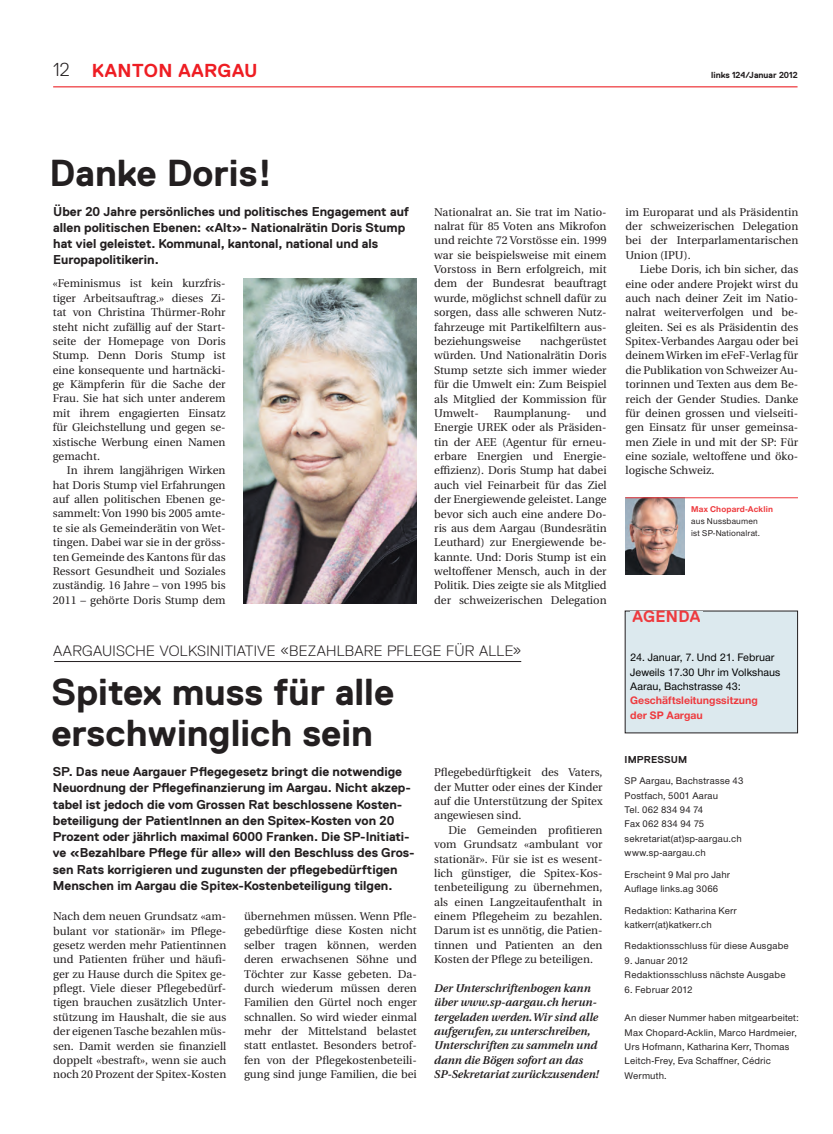
<style>
.page{position:relative;width:833px;height:1134px;background:#fff}
.page>*{position:absolute;margin:0;border:0;box-sizing:border-box;transform-origin:0 0}
.t1{font:700 37.5px/41.2px "Replica";color:#231f20}
.t2{font:700 18.75px "Replica";letter-spacing:.025em;color:#ee1d23}
.t3{font:700 16.25px "Replica";color:#ee3a3e}
.t4{font:300 15px "Replica";letter-spacing:.015em;color:#231f20}
.t5{font:700 12.75px/16.2px "Replica";color:#231f20}
.t6{font:11.25px/14.4px "Utopia";color:#231f20;text-align:justify}
.t7{font:italic 600 11.25px/14.4px "Utopia";color:#231f20}
.t8{font:500 11.25px/14.4px "Nimbus San Nov";color:#000}
.t9{font:700 11.25px/14.4px "Nimbus San Nov";color:#ee3a3e}
.t10{font:500 10px/14.4px "Nimbus San Nov";letter-spacing:.015em;color:#231f20}
.t11{font:700 10px "Replica";color:#231f20}
.t12{font:500 8.75px/11.9px "Nimbus San Nov";letter-spacing:.02em;color:#231f20}
.t13{font:700 8.75px "Replica";color:#231f20}
.t14{font:700 8.75px "Nimbus San Nov";letter-spacing:.02em;color:#ee3a3e}
.s1{font-weight:300;color:#231f20}
</style>
<div class="page">
<hr style="left:53px;top:86px;width:744px;height:1px;background:#ee3a3e">
<div style="left:625px;top:611px;width:172px;height:122px;background:#dce9ee"></div>
<img style="left:625px;top:498px;width:59px;height:77px">
<hr style="left:625px;top:497px;width:173px;height:1px;background:#ee3a3e">
<img style="left:244px;top:279px;width:173px;height:325px">
<hr style="left:54px;top:661px;width:467px;height:1px;background:#231f20">
<h2 class="t2" style="left:53px;top:60px;width:206px"><span class="s1">12</span> Kanton aargau</h2>
<p class="t13" style="left:711px;top:70px;width:88px">links 124/Januar 2012</p>
<h1 class="t1" style="left:50px;top:152px;width:224px">Danke Doris!</h1>
<p class="t5" style="left:53px;top:203px;width:357px">Über 20 Jahre persönliches und politisches Engagement auf allen politischen Ebenen: «Alt»- Nationalrätin Doris Stump hat viel geleistet. Kommunal, kantonal, national und als Europapolitikerin.</p>
<p class="t6" style="left:53px;top:277px;width:174px">«Feminismus ist kein kurzfris&shy;tiger Arbeitsauftrag.» dieses Zi&shy;tat von Christina Thürmer-Rohr steht nicht zufällig auf der Start&shy;seite der Homepage von Doris Stump. Denn Doris Stump ist eine konsequente und hartnäcki&shy;ge Kämpferin für die Sache der Frau. Sie hat sich unter anderem mit ihrem engagierten Einsatz für Gleichstellung und gegen se&shy;xistische Werbung einen Namen gemacht.</p>
<p class="t6" style="left:53px;top:464px;width:174px;text-indent:14px">In ihrem langjährigen Wirken hat Doris Stump viel Erfahrungen auf allen politischen Ebenen ge&shy;sammelt: Von 1990 bis 2005 amte&shy;te sie als Gemeinderätin von Wet&shy;tingen. Dabei war sie in der gröss&shy;ten Gemeinde des Kantons für das Ressort Gesundheit und Soziales zuständig. 16 Jahre – von 1995 bis 2011 – gehörte Doris Stump dem</p>
<p class="t6" style="left:434px;top:205px;width:174px">Nationalrat an. Sie trat im Natio&shy;nalrat für 85 Voten ans Mikrofon und reichte 72 Vorstösse ein. 1999 war sie beispielsweise mit einem Vorstoss in Bern erfolgreich, mit dem der Bundesrat beauftragt wurde, möglichst schnell dafür zu sorgen, dass alle schweren Nutz&shy;fahrzeuge mit Partikelfiltern aus&shy;beziehungsweise</p>
<p class="t6" style="left:434px;top:334px;width:174px;text-indent:106px">nachgerüstet würden. Und Nationalrätin Doris Stump setzte sich immer wieder für die Umwelt ein: Zum Beispiel als Mitglied der Kommission für Umwelt-</p>
<p class="t6" style="left:434px;top:406px;width:174px;text-align:left;text-indent:152px">und<br>Energie UREK oder als Präsiden&shy;tin der AEE (Agentur für erneu&shy;erbare Energien und Energie&shy;effizienz). Doris Stump hat dabei auch viel Feinarbeit für das Ziel der Energiewende geleistet. Lange bevor sich auch eine andere Do&shy;ris aus dem Aargau (Bundesrätin<br>Leuthard) zur Energiewende be&shy;kannte. Und: Doris Stump ist ein weltoffener Mensch, auch in der<br>Politik. Dies zeigte sie als Mitglied der schweizerischen Delegation</p>
<h3 class="t4" style="left:53px;top:642px;width:470px">AARGAUISCHE VOLKSINITIATIVE «BEZAHLBARE PFLEGE FÜR ALLE»</h3>
<h1 class="t1" style="left:51px;top:672px;width:344px">Spitex muss für alle erschwinglich sein</h1>
<p class="t5" style="left:53px;top:764px;width:363px">SP. Das neue Aargauer Pflegegesetz bringt die notwendige Neuordnung der Pflegefinanzierung im Aargau. N icht akzep&shy;tabel ist jedoch die vom Grossen Rat beschlossene Kosten&shy;beteiligung der PatientI nnen an den Spitex-Kosten von 20<br>Prozent oder jährlich maximal 6000 Franken. Die SP-I nitiati&shy;ve «Bezahlbare Pflege für alle» will den Beschluss des Gros&shy;sen Rats korrigieren und zugunsten der pflegebedürftigen Menschen im Aargau die Spitex-Kostenbeteiligung tilgen.</p>
<p class="t6" style="left:244px;top:909px;width:174px">übernehmen müssen. Wenn Pfle&shy;gebedürftige diese Kosten nicht selber tragen können, werden deren erwachsenen Söhne und Töchter zur Kasse gebeten. Da&shy;durch wiederum müssen deren Familien den Gürtel noch enger schnallen. So wird wieder einmal mehr der Mittelstand belastet statt entlastet. Besonders betrof&shy;fen von der Pflegekostenbeteili&shy;gung sind junge Familien, die bei</p>
<p class="t6" style="left:494px;top:406px;width:79px">Raumplanung-</p>
<p class="t6" style="left:434px;top:765px;width:170px">Pflegebedürftigkeit des Vaters, der Mutter oder eines der Kinder auf die Unterstützung der Spitex angewiesen sind.</p>
<p class="t6" style="left:434px;top:823px;width:170px;text-align:left;text-indent:14px">Die Gemeinden profitieren vom Grundsatz «ambulant vor stationär». Für sie ist es wesent&shy;lich günstiger, die Spitex-Kos&shy;tenbeteiligung zu übernehmen, als einen Langzeitaufenthalt in einem Pflegeheim zu bezahlen.<br>Darum ist es unnötig, die Patien&shy;tinnen und Patienten an den<br>Kosten der Pflege zu beteiligen.</p>
<p class="t7" style="left:434px;top:981px;width:166px">Der Unterschriftenbogen kann über www.sp-aargau.ch herun&shy;tergeladen werden. Wir sind alle aufgerufen, zu unterschreiben,<br>Unterschriften zu sammeln und dann die Bögen sofort an das<br>SP-Sekretariat zurückzusenden!</p>
<p class="t6" style="left:53px;top:909px;width:175px">Nach dem neuen Grundsatz «am&shy;bulant vor stationär» im Pflege&shy;gesetz werden mehr Patientinnen und Patienten früher und häufi&shy;ger zu Hause durch die Spitex ge&shy;pflegt. Viele dieser Pflegebedürf&shy;tigen brauchen zusätzlich Unter&shy;stützung im Haushalt, die sie aus der eigenen Tasche bezahlen müs&shy;sen. Damit werden sie finanziell doppelt «bestraft», wenn sie auch noch 20 Prozent der Spitex-Kosten</p>
<p class="t6" style="left:625px;top:205px;width:174px">im Europarat und als Präsidentin der schweizerischen Delegation bei der Interparlamentarischen Union (IPU).</p>
<p class="t6" style="left:625px;top:262px;width:174px;text-align:left;text-indent:14px">Liebe Doris, ich bin sicher, das eine oder andere Projekt wirst du auch nach deiner Zeit im Natio&shy;nalrat weiterverfolgen und be&shy;gleiten. Sei es als Präsidentin des<br>Spitex-Verbandes Aargau oder bei deinem Wirken im eFeF-Verlag für die Publikation von Schweizer Au&shy;torinnen und Texten aus dem Be&shy;reich der Gender Studies. Danke für deinen grossen und vielseiti&shy;gen Einsatz für unser gemeinsa&shy;men Ziele in und mit der SP: Für eine soziale, weltoffene und öko&shy;logische Schweiz.</p>
<p class="t14" style="left:691px;top:504px;width:83px">Max Chopard-Acklin</p>
<p class="t12" style="left:691px;top:515px;width:70px">aus Nussbaumen ist SP-Nationalrat.</p>
<h3 class="t3" style="left:632px;top:608px;width:69px">AGENDA</h3>
<p class="t8" style="left:630px;top:650px;width:152px">24. Januar, 7. Und 21. Februar<br>Jeweils 17.30 Uhr im Volkshaus<br>Aarau, Bachstrasse 43:</p>
<p class="t9" style="left:630px;top:693px;width:129px">Geschäftsleitungssitzung der SP Aargau</p>
<p class="t11" style="left:624px;top:754px;width:8px">Imp</p>
<p class="t11" style="left:644px;top:754px;width:10px">ress</p>
<p class="t11" style="left:671px;top:754px;width:16px">um</p>
<p class="t10" style="left:624px;top:774px;width:120px">SP Aargau, Bachstrasse 43<br>Postfach, 5001 Aarau<br>Tel. 062 834 94 74<br>Fax 062 834 94 75 sekretariat(at)sp-aargau.ch www.sp-aargau.ch</p>
<p class="t10" style="left:624px;top:867px;width:107px">Erscheint 9 Mal pro Jahr<br>Auflage links.ag 3066</p>
<p class="t10" style="left:624px;top:903px;width:114px">Redaktion: Katharina Kerr katkerr(at)katkerr.ch</p>
<p class="t10" style="left:624px;top:939px;width:166px">Redaktionsschluss für diese Ausgabe</p>
<p class="t10" style="left:624px;top:953px;width:162px">9. Januar 2012<br>Redaktionsschluss nächste Ausgabe</p>
<p class="t10" style="left:624px;top:982px;width:69px">6. Februar 2012</p>
<p class="t10" style="left:624px;top:1011px;width:176px">An dieser Nummer haben mitgearbeitet:<br>Max Chopard-Acklin, Marco Hardmeier,<br>Urs Hofmann, Katharina Kerr, Thomas<br>Leitch-Frey, Eva Schaffner, Cédric<br>Wermuth.</p>
</div>
